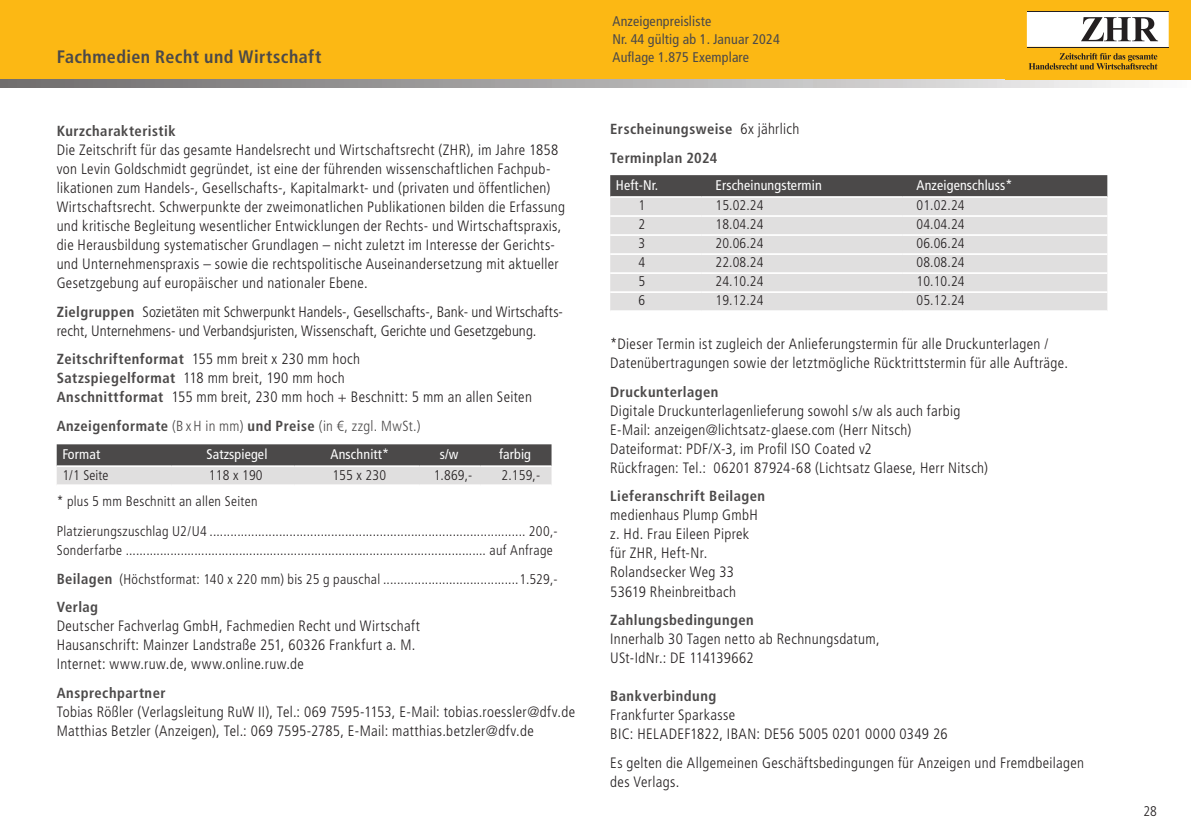
<style>
.page{position:relative;width:1191px;height:840px;background:#fff}
.page>*{position:absolute;margin:0;border:0;box-sizing:border-box;transform-origin:0 0}
.t1{font:700 condensed 18px "Frutiger LT Std";letter-spacing:.025em;color:#4b4949}
.t2{font:300 condensed 15px/19px "Frutiger LT Std";letter-spacing:.02em;color:#231f20}
.t3{font:700 condensed 14.6px/28.4px "Frutiger LT Std";letter-spacing:.03em;color:#4b4949}
.t4{font:300 condensed 14.6px "Frutiger LT Std";letter-spacing:.02em;color:#4b4949}
.t5{font:300 condensed 14px/30.4px "Frutiger LT Std";letter-spacing:.02em;color:#231f20}
.t6{font:condensed 14px "Frutiger LT Std";letter-spacing:.01em;color:#fff}
.t7{font:condensed 14px/18px "Frutiger LT Std";letter-spacing:.01em;color:#4b4949}
.s1{font-weight:700;font-size:14.6px;color:#4b4949}
.s2{font-weight:700}
.s3{font-weight:300;font-size:15px;color:#231f20}
</style>
<div class="page">
<div style="left:0;top:0;width:1191px;height:79px;background:#fcb814"></div>
<svg style="left:0;top:79px;width:1191px;height:9px;background:#b1aeac"></svg>
<svg style="left:1028px;top:53px;width:129px;height:16px"></svg>
<svg style="left:1026px;top:12px;width:142px;height:35px;background:#d9d8d6"></svg>
<hr style="left:1026px;top:11px;width:142px;height:1px;background:#231f20">
<hr style="left:1026px;top:47px;width:142px;height:1px;background:#231f20">
<svg style="left:57px;top:444px;width:494px;height:40px;background:#8f8d8d"></svg>
<hr style="left:57px;top:465px;width:114px;height:2px;background:#fff">
<hr style="left:171px;top:465px;width:124px;height:2px;background:#fff">
<hr style="left:295px;top:465px;width:124px;height:2px;background:#fff">
<hr style="left:419px;top:465px;width:61px;height:2px;background:#fff">
<hr style="left:480px;top:465px;width:71px;height:2px;background:#fff">
<div style="left:610px;top:175px;width:497px;height:21px;background:#4b4949"></div>
<div style="left:610px;top:198px;width:497px;height:112px;background:#e0dfdf"></div>
<hr style="left:610px;top:215px;width:92px;height:2px;background:#fff">
<hr style="left:702px;top:215px;width:201px;height:2px;background:#fff">
<hr style="left:903px;top:215px;width:204px;height:2px;background:#fff">
<hr style="left:610px;top:234px;width:92px;height:2px;background:#fff">
<hr style="left:702px;top:234px;width:201px;height:2px;background:#fff">
<hr style="left:903px;top:234px;width:204px;height:2px;background:#fff">
<hr style="left:610px;top:253px;width:92px;height:2px;background:#fff">
<hr style="left:702px;top:253px;width:201px;height:2px;background:#fff">
<hr style="left:903px;top:253px;width:204px;height:2px;background:#fff">
<hr style="left:610px;top:272px;width:92px;height:2px;background:#fff">
<hr style="left:702px;top:272px;width:201px;height:2px;background:#fff">
<hr style="left:903px;top:272px;width:204px;height:2px;background:#fff">
<hr style="left:610px;top:291px;width:92px;height:2px;background:#fff">
<hr style="left:702px;top:291px;width:201px;height:2px;background:#fff">
<hr style="left:903px;top:291px;width:204px;height:2px;background:#fff">
<p class="t1" style="left:57px;top:46px;width:266px">Fachmedien Recht und Wirtschaft</p>
<p class="t3" style="left:57px;top:116px;width:120px">Kurzcharakteristik</p>
<p class="t2" style="left:57px;top:140px;width:510px">Die Zeitschrift für das gesamte Handelsrecht und Wirtschaftsrecht (ZHR), im Jahre 1858 von Levin Goldschmidt gegründet, ist eine der führenden wissenschaftlichen Fachpub&shy;likationen zum Handels-, Gesellschafts-, Kapitalmarkt- und (privaten und öffentlichen)<br>Wirtschaftsrecht. Schwerpunkte der zweimonatlichen Publikationen bilden die Erfassung und kritische Begleitung wesentlicher Entwicklungen der Rechts- und Wirtschaftspraxis, die Herausbildung systematischer Grundlagen – nicht zuletzt im Interesse der Gerichts&shy;und Unternehmenspraxis – sowie die rechtspolitische Auseinandersetzung mit aktueller Gesetzgebung auf europäischer und nationaler Ebene.</p>
<p class="t2" style="left:57px;top:302px;width:508px"><span class="s1">Zielgruppen</span> Sozietäten mit Schwerpunkt Handels-, Gesellschafts-, Bank- und Wirtschafts&shy;recht, Unternehmens- und Verbandsjuristen, Wissenschaft, Gerichte und Gesetz gebung.</p>
<p class="t2" style="left:57px;top:349px;width:477px"><span class="s1">Zeitschriftenformat</span> 155 mm breit x 230 mm hoch<br><span class="s1">Satzspiegelformat</span> 118 mm breit, 190 mm hoch<br><span class="s1">Anschnittformat</span> 155 mm breit, 230 mm hoch + Beschnitt: 5 mm an allen Seiten</p>
<p class="t4" style="left:57px;top:417px;width:365px"><span class="s2">Anzeigenformate</span> (B x H in mm) <span class="s2">und Preise</span> (in €, zzgl. MwSt.)</p>
<p class="t6" style="left:62px;top:446px;width:39px">Format</p>
<p class="t6" style="left:206px;top:446px;width:62px">Satzspiegel</p>
<p class="t6" style="left:330px;top:446px;width:60px">Anschnitt*</p>
<p class="t6" style="left:440px;top:446px;width:20px">s/w</p>
<p class="t6" style="left:499px;top:446px;width:33px">farbig</p>
<p class="t5" style="left:62px;top:459px;width:48px">1/1 Seite</p>
<p class="t5" style="left:209px;top:459px;width:55px">118 x 190</p>
<p class="t5" style="left:332px;top:459px;width:55px">155 x 230</p>
<p class="t5" style="left:434px;top:459px;width:40px">1.869,-</p>
<p class="t5" style="left:501px;top:459px;width:40px">2.159,-</p>
<p class="t5" style="left:57px;top:485px;width:502px">* plus 5 mm Beschnitt an allen Seiten<br>Platzierungszuschlag U2/U4 ........................................................................................... 200,-</p>
<p class="t5" style="left:57px;top:536px;width:502px;line-height:28.6px">Sonderfarbe ......................................................................................................... auf Anfrage<br><span class="s1">Beilagen</span> (Höchstformat: 140 x 220 mm) bis 25 g pauschal .......................................1.529,-</p>
<p class="t3" style="left:57px;top:592px;width:43px">Verlag</p>
<p class="t2" style="left:57px;top:616px;width:365px">Deutscher Fachverlag GmbH, Fachmedien Recht und Wirtschaft<br>Hausanschrift: Mainzer Landstraße 251, 60326 Frankfurt a. M.<br>Internet: www.ruw.de, www.online.ruw.de</p>
<p class="t3" style="left:57px;top:678px;width:110px">Ansprechpartner</p>
<p class="t2" style="left:57px;top:702px;width:520px">Tobias Rößler (Verlagsleitung RuW II), Tel.: 069 7595-1153, E-Mail: tobias.roessler@dfv.de<br>Matthias Betzler (Anzeigen), Tel.: 069 7595-2785, E-Mail: matthias.betzler@dfv.de</p>
<p class="t7" style="left:612px;top:12px;width:169px">Anzeigenpreisliste<br>Nr. 44 gültig ab 1. Januar 2024<br>Auflage 1.875 Exemplare</p>
<p class="t3" style="left:610px;top:115px;width:191px">Erscheinungsweise <span class="s3">6x jährlich<br></span>Terminplan 2024</p>
<p class="t6" style="left:616px;top:177px;width:44px">Heft-Nr.</p>
<p class="t6" style="left:715px;top:177px;width:108px">Erscheinungstermin</p>
<p class="t6" style="left:916px;top:177px;width:97px">Anzeigenschluss*</p>
<p class="t5" style="left:638px;top:190px;width:8px">1</p>
<p class="t5" style="left:715px;top:190px;width:50px">15.02.24</p>
<p class="t5" style="left:916px;top:190px;width:50px">01.02.24</p>
<p class="t5" style="left:638px;top:209px;width:8px">2</p>
<p class="t5" style="left:715px;top:209px;width:50px">18.04.24</p>
<p class="t5" style="left:916px;top:209px;width:50px">04.04.24</p>
<p class="t5" style="left:638px;top:228px;width:8px">3</p>
<p class="t5" style="left:715px;top:228px;width:50px">20.06.24</p>
<p class="t5" style="left:916px;top:228px;width:50px">06.06.24</p>
<p class="t5" style="left:638px;top:247px;width:8px">4</p>
<p class="t5" style="left:715px;top:247px;width:50px">22.08.24</p>
<p class="t5" style="left:916px;top:247px;width:50px">08.08.24</p>
<p class="t5" style="left:638px;top:266px;width:8px">5</p>
<p class="t5" style="left:715px;top:266px;width:50px">24.10.24</p>
<p class="t5" style="left:916px;top:266px;width:50px">10.10.24</p>
<p class="t5" style="left:638px;top:285px;width:8px">6</p>
<p class="t5" style="left:715px;top:285px;width:50px">19.12.24</p>
<p class="t5" style="left:916px;top:285px;width:50px">05.12.24</p>
<p class="t2" style="left:610px;top:334px;width:459px">*Dieser Termin ist zugleich der Anlieferungstermin für alle Druckunterlagen /<br>Daten übertragungen sowie der letztmögliche Rücktrittstermin für alle Aufträge.</p>
<p class="t3" style="left:610px;top:377px;width:110px">Druckunterlagen</p>
<p class="t2" style="left:610px;top:401px;width:379px">Digitale Druckunterlagenlieferung sowohl s/w als auch farbig E-Mail: anzeigen@lichtsatz-glaese.com (Herr Nitsch)<br>Dateiformat: PDF/X-3, im Profil ISO Coated v2<br>Rückfragen: Tel.: 06201 87924-68 (Lichtsatz Glaese, Herr Nitsch)</p>
<p class="t3" style="left:610px;top:482px;width:156px">Lieferanschrift Beilagen</p>
<p class="t2" style="left:610px;top:505px;width:149px">medienhaus Plump GmbH z. Hd. Frau Eileen Piprek für ZHR, Heft-Nr.<br>Rolandsecker Weg 33<br>53619 Rheinbreitbach</p>
<p class="t3" style="left:610px;top:605px;width:145px">Zahlungsbedingungen</p>
<p class="t2" style="left:610px;top:629px;width:271px">Innerhalb 30 Tagen netto ab Rechnungsdatum,<br>USt-IdNr.: DE 114139662</p>
<p class="t3" style="left:610px;top:681px;width:107px">Bankverbindung</p>
<p class="t2" style="left:610px;top:705px;width:339px">Frankfurter Sparkasse<br>BIC: HELADEF1822, IBAN: DE56 5005 0201 0000 0349 26</p>
<p class="t2" style="left:610px;top:752px;width:475px">Es gelten die Allgemeinen Geschäftsbedingungen für Anzeigen und Fremdbeilagen des Verlags.</p>
<p class="t5" style="left:1143px;top:796px;width:15px">28</p>
</div>
